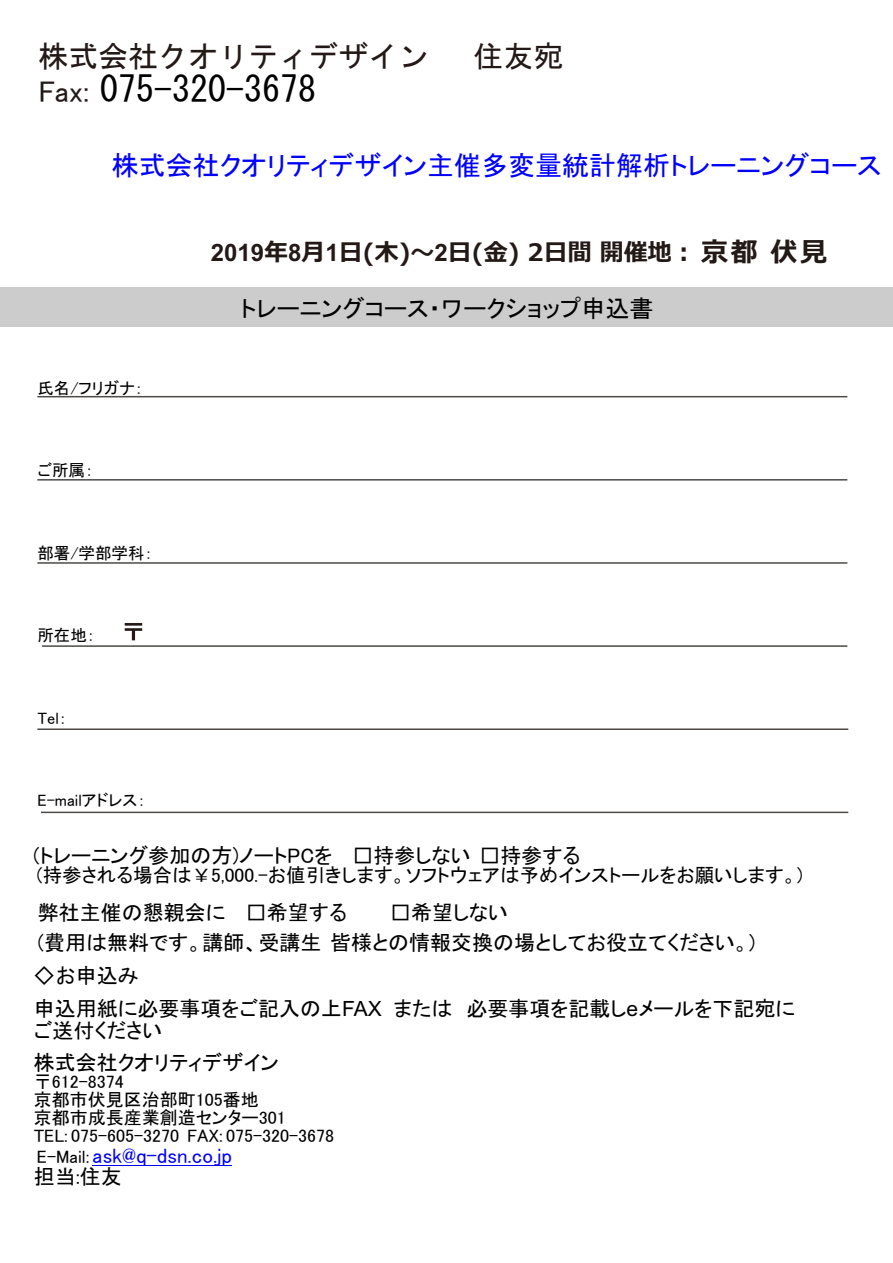
<style>
.page{position:relative;width:893px;height:1263px;background:#fff}
.page>*{position:absolute;margin:0;border:0;box-sizing:border-box;transform-origin:0 0}
.t1{font:36px "MS Gothic";color:#000}
.t2{font:30px "MS Gothic";color:#231916}
.t3{font:27px "MS P Gothic";color:#00f}
.t4{font:700 24px "Meiryo";color:#231916}
.t5{font:24px "MS P Gothic";color:#000}
.t6{font:21px/32.4px "MS P Gothic";color:#000}
.t7{font:21px "MS P Gothic";color:#00f}
.t8{font:19.5px "MS P Gothic";color:#000}
.t9{font:18px/18px "MS P Gothic";color:#000}
.t10{font:16.5px "MS P Gothic";color:#000}
.s1{font-family:"MS P Gothic";font-size:30px;color:#231916}
.s2{font-family:"Arial"}
.s3{font-size:27px}
</style>
<div class="page">
<svg style="left:179px;top:287px;width:12px;height:1px"></svg>
<svg style="left:199px;top:287px;width:41px;height:1px"></svg>
<svg style="left:269px;top:287px;width:90px;height:1px"></svg>
<svg style="left:365px;top:287px;width:68px;height:1px"></svg>
<svg style="left:462px;top:287px;width:91px;height:1px"></svg>
<svg style="left:605px;top:287px;width:116px;height:1px"></svg>
<hr style="left:37px;top:396px;width:810px;height:1px;background:#4d4a47">
<hr style="left:37px;top:479px;width:810px;height:2px;background:#4d4a47">
<hr style="left:37px;top:562px;width:810px;height:2px;background:#4d4a47">
<hr style="left:42px;top:645px;width:805px;height:2px;background:#4d4a47">
<svg style="left:125px;top:623px;width:17px;height:17px"></svg>
<hr style="left:93px;top:1165px;width:139px;height:1px;background:#00f">
<div style="left:0;top:288px;width:893px;height:39px;background:#ccc"></div>
<hr style="left:37px;top:728px;width:811px;height:2px;background:#4d4a47">
<hr style="left:41px;top:812px;width:807px;height:1px;background:#4d4a47">
<h2 class="t2" style="left:38px;top:41px;width:527px">株式会社クオリティデザイン　 住友宛</h2>
<h1 class="t1" style="left:38px;top:71px;width:279px"><span class="s1">Fax:</span> 075-320-3678</h1>
<p class="t3" style="left:112px;top:152px;width:771px">株式会社クオリティデザイン主催多変量統計解析トレーニングコース</p>
<p class="t4" style="left:211px;top:240px;width:618px"><span class="s2">2019</span>年<span class="s2">8</span>月<span class="s2">1</span>日(木)～<span class="s2">2</span>日(金) 2日間 開催地：<span class="s3">京都伏見</span></p>
<p class="t10" style="left:37px;top:379px;width:107px">氏名/フリガナ：</p>
<p class="t10" style="left:37px;top:462px;width:58px">ご所属：</p>
<p class="t10" style="left:37px;top:544px;width:117px">部署/学部学科：</p>
<p class="t10" style="left:37px;top:627px;width:59px">所在地：</p>
<p class="t10" style="left:37px;top:709px;width:31px">Tel：</p>
<p class="t10" style="left:37px;top:792px;width:110px">E-mailアドレス：</p>
<p class="t5" style="left:241px;top:296px;width:414px">トレーニングコース・ワークショップ申込書</p>
<p class="t6" style="left:33px;top:839px;width:549px">(トレーニング参加の方)ノートPCを □持参しない □持参する</p>
<p class="t8" style="left:37px;top:865px;width:767px">(持参される場合は￥5,000.-お値引きします。ソフトウェアは予めインストールをお願いします。)</p>
<p class="t6" style="left:38px;top:898px;width:719px;line-height:30px;text-indent:352px">□希望しない<br>(費用は無料です。講師、受講生皆様との情報交換の場としてお役立てください。)</p>
<p class="t6" style="left:38px;top:897px;width:311px">弊社主催の懇親会に □希望する</p>
<p class="t6" style="left:34px;top:960px;width:763px">◇お申込み<br>申込用紙に必要事項をご記入の上<span class="s2">FAX</span> または　必要事項を記載し<span class="s2">e</span>メールを下記宛に</p>
<p class="t6" style="left:34px;top:1015px;width:247px;line-height:31.5px">ご送付ください<br>株式会社クオリティデザイン</p>
<p class="t9" style="left:34px;top:1073px;width:302px">〒612-8374<br>京都市伏見区治部町105番地<br>京都市成長産業創造センター301<br>TEL: 075-605-3270 FAX: 075-320-3678</p>
<p class="t9" style="left:37px;top:1147px;width:54px">E-Mail:</p>
<p class="t6" style="left:34px;top:1160px;width:90px">担当:住友</p>
<p class="t7" style="left:93px;top:1145px;width:141px">ask@q-dsn.co.jp</p>
</div>
